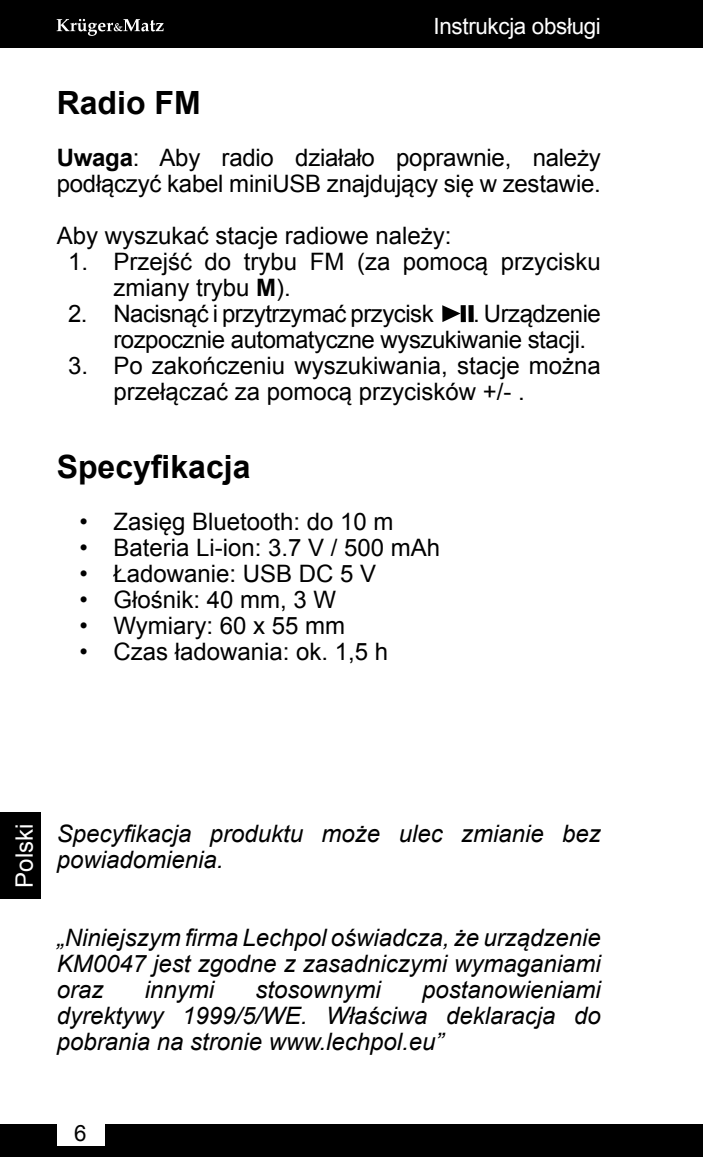
<style>
.page{position:relative;width:703px;height:1157px;background:#fff}
.page>*{position:absolute;margin:0;border:0;box-sizing:border-box;transform-origin:0 0}
.t1{font:700 32px "Arial";color:#000}
.t2{font:24px/26px "Arial";color:#000}
.t3{font:italic 24px/26px "Arial";color:#000;text-align:justify}
.t4{font:24px/26px "Arial";letter-spacing:-.02em;color:#000}
.t5{font:24px "Arial";color:#fff}
.t6{font:22.4px "Arial";letter-spacing:-.015em;color:#fff}
.t7{font:22.4px "Arial";color:#000}
.s1{font-weight:700}
</style>
<div class="page">
<div style="left:0;top:0;width:703px;height:48px;background:#000"></div>
<div style="left:0;top:1124px;width:703px;height:33px;background:#000"></div>
<svg style="left:57px;top:19px;width:107px;height:17px"></svg>
<div style="left:57px;top:1118px;width:47px;height:28px;background:#fff"></div>
<div style="left:0;top:812px;width:40px;height:87px;background:#000"></div>
<div style="left:461px;top:305px;width:5px;height:17px;background:#000"></div>
<svg style="left:442px;top:305px;width:19px;height:17px"></svg>
<div style="left:468px;top:305px;width:6px;height:17px;background:#000"></div>
<p class="t6" style="left:434px;top:11px;width:169px">Instrukcja obsługi</p>
<h1 class="t1" style="left:57px;top:81px;width:145px">Radio FM</h1>
<p class="t2" style="left:57px;top:145px;width:546px"><span class="s1">Uwaga</span>: Aby radio działało poprawnie, należy podłączyć kabel miniUSB znajdujący się w zestawie.</p>
<p class="t2" style="left:57px;top:223px;width:396px">Aby wyszukać stacje radiowe należy:</p>
<p class="t2" style="left:113px;top:249px;width:489px;text-indent:-45px">1. Przejść do trybu FM (za pomocą przycisku zmiany trybu <span class="s1">M</span>).</p>
<p class="t4" style="left:68px;top:301px;width:367px">2. Nacisnąć i przytrzymać przycisk</p>
<p class="t4" style="left:113px;top:301px;width:489px;text-indent:360px">. Urządzenie rozpocznie automatyczne wyszukiwanie stacji.</p>
<p class="t2" style="left:113px;top:353px;width:489px;text-indent:-45px">3. Po zakończeniu wyszukiwania, stacje można przełączać za pomocą przycisków +/- .</p>
<h1 class="t1" style="left:57px;top:445px;width:195px">Specyfikacja</h1>
<p class="t2" style="left:79px;top:509px;width:316px">• Zasięg Bluetooth: do 10 m</p>
<p class="t2" style="left:79px;top:535px;width:362px">• Bateria Li-ion: 3.7 V / 500 mAh</p>
<p class="t2" style="left:79px;top:561px;width:298px">• Ładowanie: USB DC 5 V</p>
<p class="t2" style="left:79px;top:587px;width:258px">• Głośnik: 40 mm, 3 W</p>
<p class="t2" style="left:79px;top:613px;width:267px">• Wymiary: 60 x 55 mm</p>
<p class="t2" style="left:79px;top:639px;width:310px">• Czas ładowania: ok. 1,5 h</p>
<p class="t5" style="left:9px;top:887px;width:66px;rotate:-90deg">Polski</p>
<p class="t3" style="left:57px;top:821px;width:546px">Specyfikacja produktu może ulec zmianie bez powiadomienia.</p>
<p class="t3" style="left:57px;top:925px;width:546px">„Niniejszym firma Lechpol oświadcza, że urządzenie KM0047 jest zgodne z zasadniczymi wymaganiami oraz</p>
<p class="t3" style="left:57px;top:977px;width:546px;text-indent:365px">postanowieniami dyrektywy 1999/5/WE. Właściwa deklaracja do pobrania na stronie www.lechpol.eu”</p>
<p class="t3" style="left:145px;top:977px;width:71px">innymi</p>
<p class="t3" style="left:255px;top:977px;width:127px">stosownymi</p>
<p class="t7" style="left:74px;top:1118px;width:14px">6</p>
</div>
